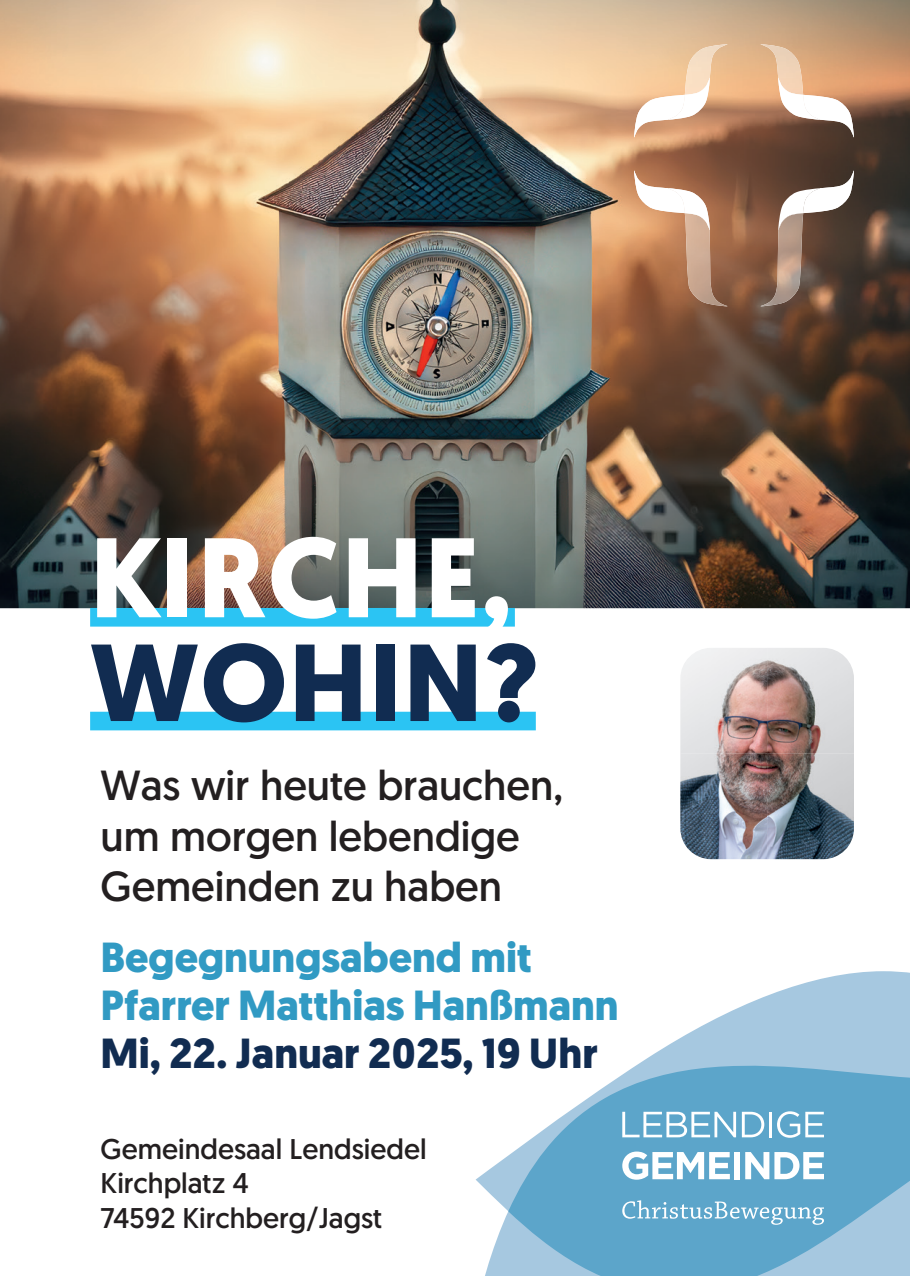
<style>
.page{position:relative;width:910px;height:1276px;background:#fff}
.page>*{position:absolute;margin:0;border:0;box-sizing:border-box;transform-origin:0 0}
.t1{font:700 112.8px "Geomanist";letter-spacing:.02em;color:#fff}
.t2{font:700 109.2px "Geomanist";letter-spacing:.02em;color:#112c51}
.t3{font:42px/50.4px "Geomanist";color:#231f20}
.t4{font:700 42px/48px "Geomanist";color:#319ac3}
.t5{font:700 42px "Geomanist";color:#112c51}
.t6{font:28.5px/34.2px "Geomanist";color:#231f20}
</style>
<div class="page">
<img style="left:0;top:0;width:910px;height:608px">
<img style="left:680px;top:648px;width:174px;height:211px">
<div style="left:90px;top:608px;width:425px;height:18px;background:#2bc4f3"></div>
<div style="left:90px;top:712px;width:446px;height:18px;background:#2bc4f3"></div>
<img style="left:668px;top:188px;width:59px;height:118px">
<svg style="left:634px;top:171px;width:76px;height:59px"></svg>
<img style="left:761px;top:188px;width:59px;height:118px">
<svg style="left:778px;top:171px;width:76px;height:59px"></svg>
<img style="left:685px;top:44px;width:42px;height:61px">
<svg style="left:634px;top:78px;width:76px;height:59px"></svg>
<img style="left:761px;top:44px;width:58px;height:76px">
<svg style="left:778px;top:78px;width:76px;height:59px"></svg>
<svg style="left:476px;top:971px;width:434px;height:305px"></svg>
<svg style="left:508px;top:1022px;width:402px;height:254px;background:#88bbd7"></svg>
<svg style="left:622px;top:1200px;width:202px;height:24px;background:#7ab6d3"></svg>
<svg style="left:622px;top:1111px;width:114px;height:26px"></svg>
<svg style="left:742px;top:1111px;width:22px;height:26px"></svg>
<hr style="left:769px;top:1111px;width:3px;height:26px;background:#fff">
<svg style="left:777px;top:1111px;width:47px;height:26px"></svg>
<svg style="left:622px;top:1151px;width:108px;height:28px"></svg>
<div style="left:734px;top:1152px;width:6px;height:27px;background:#fff"></div>
<svg style="left:745px;top:1152px;width:79px;height:27px"></svg>
<h1 class="t1" style="left:90px;top:502px;width:423px">KIRCHE,</h1>
<h2 class="t2" style="left:90px;top:610px;width:449px">WOHIN?</h2>
<h3 class="t3" style="left:101px;top:760px;width:464px">Was wir heute brauchen, um morgen lebendige<br>Gemeinden zu haben</h3>
<h3 class="t4" style="left:101px;top:933px;width:520px">Begegnungsabend mit<br>Pfarrer Matthias Hanßmann</h3>
<h3 class="t5" style="left:101px;top:1025px;width:499px">Mi, 22. Januar 2025, 19 Uhr</h3>
<p class="t6" style="left:101px;top:1131px;width:328px">Gemeindesaal Lendsiedel<br>Kirchplatz 4<br>74592 Kirchberg/Jagst</p>
</div>
